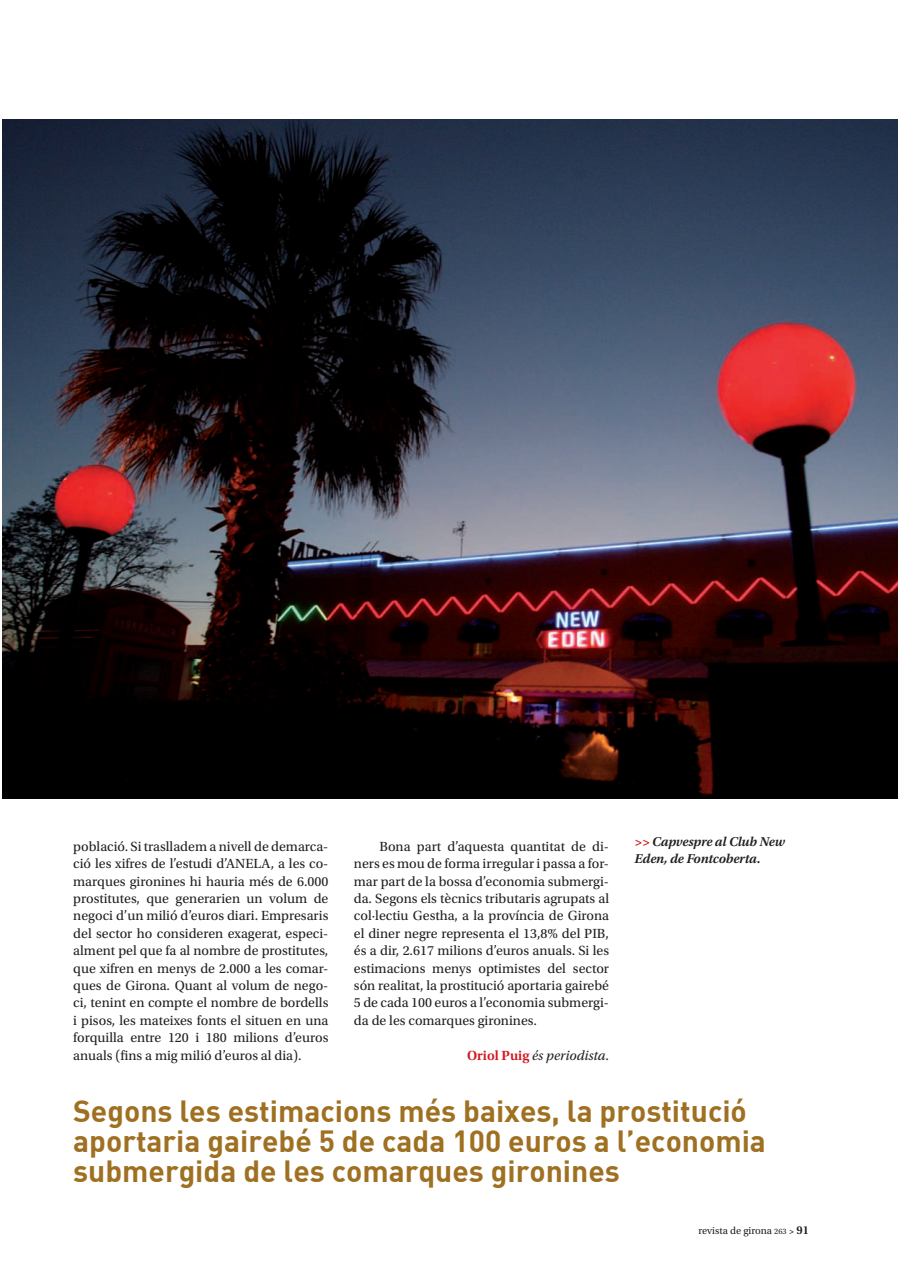
<style>
.page{position:relative;width:898px;height:1277px;background:#fff}
.page>*{position:absolute;margin:0;border:0;box-sizing:border-box;transform-origin:0 0}
.t1{font:30px/30px "DIN Bold";color:#9f7021}
.t2{font:13.95px/17.4px "Utopia Std";color:#231f20;text-align:justify}
.t3{font:italic 13.95px "Utopia Std";color:#231f20}
.t4{font:italic 600 13.5px/17.4px "Utopia Std";letter-spacing:-.01em;color:#231f20}
.t5{font:10.5px "Utopia Std";color:#231f20}
.s1{color:#d2161e}
.s2{font-weight:600;font-style:normal;color:#d2161e}
.s3{font-style:normal}
.s4{font-size:8.25px}
.s5{font-weight:600;font-size:9px}
.s6{font-weight:600;font-size:12px}
</style>
<div class="page">
<img style="left:2px;top:120px;width:896px;height:678px">
<p class="t4" style="left:635px;top:832px;width:152px"><span class="s1">&gt;&gt;</span> Capvespre al Club New<br>Eden, de Fontcoberta.</p>
<p class="t2" style="left:73px;top:837px;width:257px">població. Si traslladem a nivell de demarca&shy;ció les xifres de l’estudi d’ANELA, a les co&shy;marques gironines hi hauria més de 6.000 prostitutes, que generarien un volum de negoci d’un milió d’euros diari. Empresaris del sector ho consideren exagerat, especi&shy;alment pel que fa al nombre de prostitutes, que xifren en menys de 2.000 a les comar&shy;ques de Girona. Quant al volum de nego&shy;ci, tenint en compte el nombre de bordells i pisos, les mateixes fonts el situen en una forquilla entre 120 i 180 milions d’euros anuals (fins a mig milió d’euros al dia).</p>
<p class="t2" style="left:354px;top:837px;width:257px;text-indent:26px">Bona part d’aquesta quantitat de di&shy;ners es mou de forma irregular i passa a for&shy;mar part de la bossa d’economia submergi&shy;da. Segons els tècnics tributaris agrupats al col·lectiu Gestha, a la província de Girona el diner negre representa el 13,8% del PIB, és a dir, 2.617 milions d’euros anuals. Si les estimacions menys optimistes del sector són realitat, la prostitució aportaria gairebé 5 de cada 100 euros a l’economia submergi&shy;da de les comarques gironines.</p>
<p class="t3" style="left:467px;top:1047px;width:143px"><span class="s2">Oriol Puig</span> és periodista<span class="s3">.</span></p>
<h1 class="t1" style="left:73px;top:1094px;width:694px">Segons les estimacions més baixes, la prostitució aportaria gairebé 5 de cada 100 euros a l’economia submergida de les comarques gironines</h1>
<p class="t5" style="left:698px;top:1224px;width:112px">revista de girona <span class="s4">263</span> <span class="s5">&gt;</span> <span class="s6">91</span></p>
</div>
